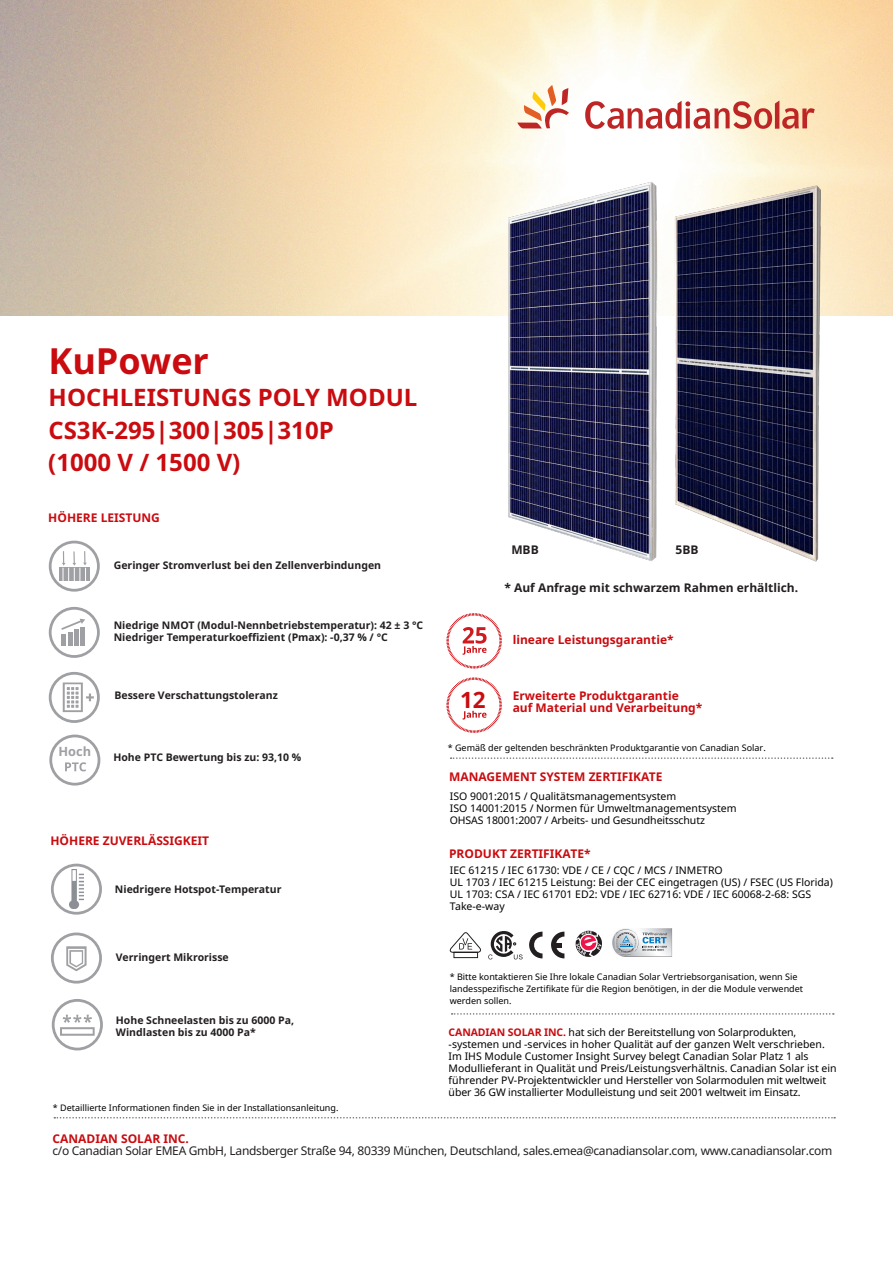
<style>
.page{position:relative;width:893px;height:1263px;background:#fff}
.page>*{position:absolute;margin:0;border:0;box-sizing:border-box;transform-origin:0 0}
.disclaimer{font:700 36px "Noto Sans";color:#ca0b0f}
.disclaimer-2{font:700 24px "Noto Sans";color:#ca0b0f}
.disclaimer-3{font:700 22.5px "Noto Sans";color:#ca0b0f}
.copy{font:700 12.75px "Noto Sans";color:#9fa0a3}
.disclaimer-4{font:700 12px/12px "Noto Sans";color:#ca0b0f}
.disclaimer-5{font:12px/12px "Noto Sans";letter-spacing:-.025em;color:#231f20}
.disclaimer-6{font:700 12px "Noto Sans";color:#231f20}
.disclaimer-7{font:10.5px/12px "Noto Sans";color:#000}
.disclaimer-8{font:700 10.5px/12px "Noto Sans";color:#231f20}
.disclaimer-9{font:9px/12px "Noto Sans";color:#000}
.s1{font-weight:700;color:#ca0b0f}
</style>
<div class="page">
<img style="left:0;top:0;width:893px;height:315px">
<svg style="left:49px;top:734px;width:51px;height:51px"></svg>
<svg style="left:54px;top:1117px;width:781px;height:1px"></svg>
<svg style="left:49px;top:541px;width:51px;height:51px"></svg>
<svg style="left:49px;top:607px;width:51px;height:51px"></svg>
<svg style="left:49px;top:672px;width:51px;height:51px"></svg>
<svg style="left:51px;top:932px;width:51px;height:51px"></svg>
<svg style="left:51px;top:864px;width:51px;height:51px"></svg>
<img style="left:70px;top:870px;width:13px;height:38px">
<svg style="left:52px;top:999px;width:51px;height:51px"></svg>
<img style="left:697px;top:177px;width:153px;height:385px">
<img style="left:465px;top:103px;width:232px;height:459px">
<svg style="left:446px;top:677px;width:56px;height:56px"></svg>
<svg style="left:446px;top:613px;width:56px;height:55px"></svg>
<svg style="left:452px;top:1013px;width:382px;height:2px"></svg>
<svg style="left:451px;top:757px;width:382px;height:2px"></svg>
<svg style="left:529px;top:932px;width:13px;height:26px"></svg>
<svg style="left:551px;top:932px;width:13px;height:26px"></svg>
<svg style="left:449px;top:932px;width:32px;height:26px"></svg>
<svg style="left:488px;top:931px;width:35px;height:28px"></svg>
<img style="left:612px;top:928px;width:60px;height:29px">
<svg style="left:642px;top:932px;width:27px;height:19px"></svg>
<img style="left:615px;top:931px;width:22px;height:17px">
<svg style="left:616px;top:932px;width:20px;height:21px"></svg>
<svg style="left:576px;top:931px;width:26px;height:26px"></svg>
<svg style="left:517px;top:85px;width:52px;height:44px"></svg>
<svg style="left:585px;top:100px;width:230px;height:29px"></svg>
<p class="disclaimer" style="left:48px;top:335px;width:162px">KuPower</p>
<p class="disclaimer-2" style="left:49px;top:381px;width:370px">HOCHLEISTUNGS POLY MODUL</p>
<p class="disclaimer-2" style="left:48px;top:414px;width:287px">CS3K-295|300|305|310P</p>
<p class="disclaimer-2" style="left:48px;top:445px;width:194px">(1000 V / 1500 V)</p>
<p class="disclaimer-4" style="left:48px;top:511px;width:113px">HÖHERE LEISTUNG</p>
<p class="disclaimer-8" style="left:114px;top:558px;width:269px">Geringer Stromverlust bei den Zellenverbindungen</p>
<p class="disclaimer-8" style="left:114px;top:619px;width:311px">Niedrige NMOT (Modul-Nennbetriebstemperatur): 42 ± 3 °C<br>Niedriger Temperaturkoeffizient (Pmax): -0,37 % / °C</p>
<p class="copy" style="left:59px;top:742px;width:34px">Hoch</p>
<p class="disclaimer-8" style="left:114px;top:689px;width:165px">Bessere Verschattungstoleranz</p>
<p class="disclaimer-8" style="left:113px;top:750px;width:189px">Hohe PTC Bewertung bis zu: 93,10 %</p>
<p class="disclaimer-4" style="left:50px;top:834px;width:160px">HÖHERE ZUVERLÄSSIGKEIT</p>
<p class="disclaimer-8" style="left:115px;top:882px;width:168px">Niedrigere Hotspot-Temperatur</p>
<p class="disclaimer-8" style="left:116px;top:951px;width:114px">Verringert Mikrorisse</p>
<p class="disclaimer-8" style="left:116px;top:1014px;width:180px">Hohe Schneelasten bis zu 6000 Pa,<br>Windlasten bis zu 4000 Pa*</p>
<p class="disclaimer-9" style="left:53px;top:1101px;width:287px">* Detaillierte Informationen finden Sie in der Installationsanleitung.</p>
<p class="disclaimer-6" style="left:511px;top:541px;width:29px">MBB</p>
<p class="disclaimer-6" style="left:676px;top:541px;width:24px">5BB</p>
<p class="disclaimer-6" style="left:504px;top:579px;width:295px">* Auf Anfrage mit schwarzem Rahmen erhältlich.</p>
<p class="disclaimer-3" style="left:460px;top:683px;width:27px">12</p>
<p class="disclaimer-4" style="left:513px;top:633px;width:162px">lineare Leistungsgarantie*</p>
<p class="disclaimer-4" style="left:513px;top:689px;width:191px">Erweiterte Produktgarantie<br>auf Material und Verarbeitung*</p>
<p class="disclaimer-9" style="left:448px;top:742px;width:319px">* Gemäß der geltenden beschränkten Produktgarantie von Canadian Solar.</p>
<p class="disclaimer-4" style="left:449px;top:770px;width:215px">MANAGEMENT SYSTEM ZERTIFIKATE</p>
<p class="disclaimer-7" style="left:450px;top:790px;width:288px">ISO 9001:2015 / Qualitätsmanagementsystem<br>ISO 14001:2015 / Normen für Umweltmanagementsystem</p>
<p class="disclaimer-7" style="left:450px;top:814px;width:257px">OHSAS 18001:2007 / Arbeits- und Gesundheitsschutz</p>
<p class="disclaimer-4" style="left:449px;top:847px;width:143px">PRODUKT ZERTIFIKATE*</p>
<p class="disclaimer-7" style="left:450px;top:864px;width:274px">IEC 61215 / IEC 61730: VDE / CE / CQC / MCS / INMETRO</p>
<p class="disclaimer-7" style="left:450px;top:876px;width:385px">UL 1703 / IEC 61215 Leistung: Bei der CEC eingetragen (US) / FSEC (US Florida)</p>
<p class="disclaimer-7" style="left:450px;top:888px;width:363px">UL 1703: CSA / IEC 61701 ED2: VDE / IEC 62716: VDE / IEC 60068-2-68: SGS</p>
<p class="disclaimer-7" style="left:450px;top:900px;width:56px">Take-e-way</p>
<p class="disclaimer-9" style="left:450px;top:970px;width:355px">* Bitte kontaktieren Sie Ihre lokale Canadian Solar Vertriebsorganisation, wenn Sie landesspezifische Zertifikate für die Region benötigen, in der die Module verwendet werden sollen.</p>
<p class="disclaimer-7" style="left:449px;top:1026px;width:389px"><span class="s1">CANADIAN SOLAR INC.</span> hat sich der Bereitstellung von Solarprodukten, -systemen und -services in hoher Qualität auf der ganzen Welt verschrieben.<br>Im IHS Module Customer Insight Survey belegt Canadian Solar Platz 1 als Modullieferant in Qualität und Preis/Leistungsverhältnis. Canadian Solar ist ein führender PV-Projektentwickler und Hersteller von Solarmodulen mit weltweit über 36 GW installierter Modulleistung und seit 2001 weltweit im Einsatz.</p>
<p class="disclaimer-5" style="left:52px;top:1132px;width:781px"><span class="s1">CANADIAN SOLAR INC.<br></span>c/o Canadian Solar EMEA GmbH, Landsberger Straße 94, 80339 München, Deutschland, sales.emea@canadiansolar.com, www.canadiansolar.com</p>
</div>
